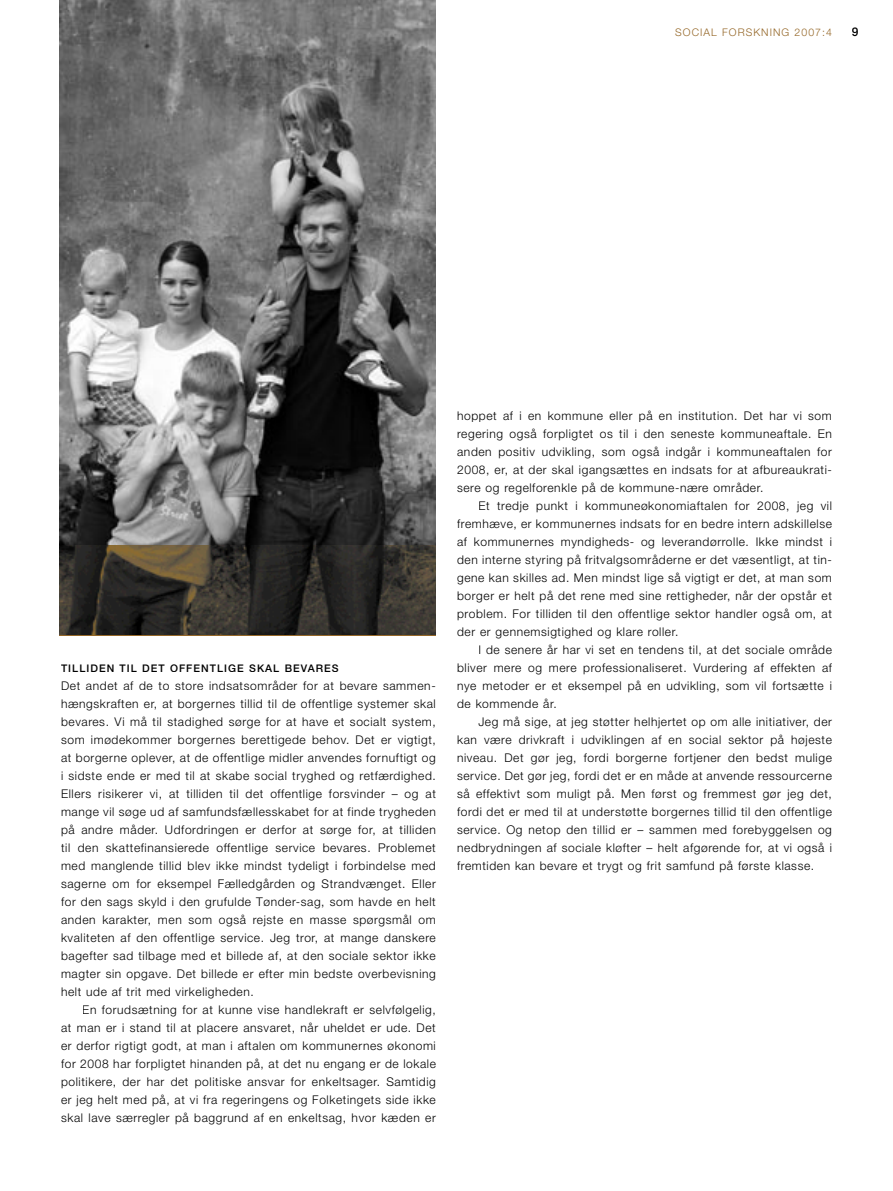
<style>
.page{position:relative;width:893px;height:1191px;background:#fff}
.page>*{position:absolute;margin:0;border:0;box-sizing:border-box;transform-origin:0 0}
.t1{font:300 12px/18px "Helvetica Neue";letter-spacing:.05em;color:#000;text-align:justify}
.t2{font:500 12px "Helvetica Neue";color:#000}
.t3{font:500 10.5px "Helvetica Neue";letter-spacing:.1em;color:#000}
.t4{font:300 10.5px "Helvetica Neue";letter-spacing:.1em;color:#956728}
</style>
<div class="page">
<img style="left:60px;top:0;width:376px;height:546px">
<img style="left:60px;top:546px;width:376px;height:89px">
<p class="t4" style="left:675px;top:26px;width:158px">SOCIAL FORSKNING 2007:4</p>
<p class="t2" style="left:852px;top:25px;width:8px">9</p>
<p class="t3" style="left:61px;top:662px;width:279px">TILLIDEN TIL DET OFFENTLIGE SKAL BEVARES</p>
<p class="t1" style="left:61px;top:676px;width:376px">Det andet af de to store indsatsområder for at bevare sammen&shy;hængskraften er, at borgernes tillid til de offentlige systemer skal bevares. Vi må til stadighed sørge for at have et socialt system, som imødekommer borgernes berettigede behov. Det er vigtigt, at borgerne oplever, at de offentlige midler anvendes fornuftigt og i sidste ende er med til at skabe social tryghed og retfærdighed.<br>Ellers risikerer vi, at tilliden til det offentlige forsvinder – og at mange vil søge ud af samfundsfællesskabet for at finde trygheden på andre måder. Udfordringen er derfor at sørge for, at tilliden til den skattefinansierede offentlige service bevares. Problemet med manglende tillid blev ikke mindst tydeligt i forbindelse med sagerne om for eksempel Fælledgården og Strandvænget. Eller for den sags skyld i den grufulde Tønder-sag, som havde en helt anden karakter, men som også rejste en masse spørgsmål om kvaliteten af den offentlige service. Jeg tror, at mange danskere bagefter sad tilbage med et billede af, at den sociale sektor ikke magter sin opgave. Det billede er efter min bedste overbevisning helt ude af trit med virkeligheden.</p>
<p class="t1" style="left:61px;top:1000px;width:376px;text-indent:21px">En forudsætning for at kunne vise handlekraft er selvfølgelig, at man er i stand til at placere ansvaret, når uheldet er ude. Det er derfor rigtigt godt, at man i aftalen om kommunernes økonomi for 2008 har forpligtet hinanden på, at det nu engang er de lokale politikere, der har det politiske ansvar for enkeltsager. Samtidig er jeg helt med på, at vi fra regeringens og Folketingets side ikke skal lave særregler på baggrund af en enkeltsag, hvor kæden er</p>
<p class="t1" style="left:457px;top:406px;width:376px">hoppet af i en kommune eller på en institution. Det har vi som regering også forpligtet os til i den seneste kommuneaftale. En anden positiv udvikling, som også indgår i kommuneaftalen for 2008, er, at der skal igangsættes en indsats for at afbureaukrati&shy;sere og regelforenkle på de kommune-nære områder.</p>
<p class="t1" style="left:457px;top:496px;width:376px;text-indent:21px">Et tredje punkt i kommuneøkonomiaftalen for 2008, jeg vil fremhæve, er kommunernes indsats for en bedre intern adskillelse af kommunernes myndigheds- og leverandørrolle. Ikke mindst i den interne styring på fritvalgsområderne er det væsentligt, at tin&shy;gene kan skilles ad. Men mindst lige så vigtigt er det, at man som borger er helt på det rene med sine rettigheder, når der opstår et problem. For tilliden til den offentlige sektor handler også om, at der er gennemsigtighed og klare roller.</p>
<p class="t1" style="left:457px;top:640px;width:376px;text-indent:21px">I de senere år har vi set en tendens til, at det sociale område bliver mere og mere professionaliseret. Vurdering af effekten af nye metoder er et eksempel på en udvikling, som vil fortsætte i de kommende år.</p>
<p class="t1" style="left:457px;top:712px;width:376px;text-indent:21px">Jeg må sige, at jeg støtter helhjertet op om alle initiativer, der kan være drivkraft i udviklingen af en social sektor på højeste niveau. Det gør jeg, fordi borgerne fortjener den bedst mulige service. Det gør jeg, fordi det er en måde at anvende ressourcerne så effektivt som muligt på. Men først og fremmest gør jeg det, fordi det er med til at understøtte borgernes tillid til den offentlige service. Og netop den tillid er – sammen med forebyggelsen og nedbrydningen af sociale kløfter – helt afgørende for, at vi også i fremtiden kan bevare et trygt og frit samfund på første klasse.</p>
</div>
